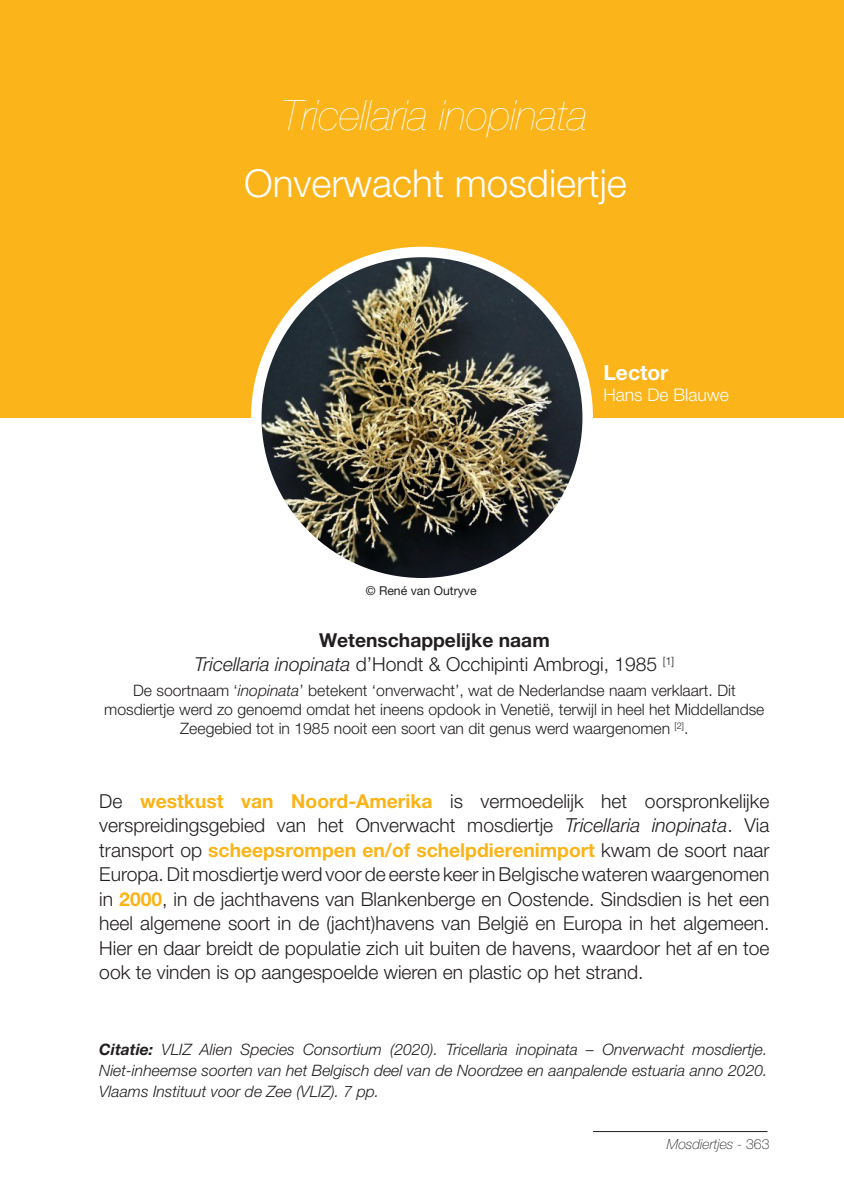
<style>
.page{position:relative;width:844px;height:1191px;background:#fff}
.page>*{position:absolute;margin:0;border:0;box-sizing:border-box;transform-origin:0 0}
.t1{font:italic 200 42px "Helvetica Neue LT Pro";color:#fff}
.t2{font:300 38.5px "Helvetica Neue LT Pro";color:#fff}
.t3{font:700 21px "Helvetica Neue LT Pro";color:#fff}
.t4{font:300 19.25px/24.5px "Helvetica Neue LT Pro";color:#231f20;text-align:justify}
.t5{font:700 19.25px "Helvetica Neue LT Pro";color:#231f20}
.t6{font:300 17.5px "Helvetica Neue LT Pro";color:#fff}
.t7{font:300 15.75px/19.2px "Helvetica Neue LT Pro";color:#231f20;text-align:center}
.t8{font:italic 300 15.75px/21px "Helvetica Neue LT Pro";color:#231f20;text-align:justify}
.t9{font:italic 100 14px "Helvetica Neue LT Pro";color:#231f20}
.t10{font:12.25px "Helvetica Neue LT Pro";color:#231f20}
.s1{font-style:italic}
.s2{font-weight:700;color:#fbb417}
.s3{font-weight:700}
.s4{font-style:normal}
</style>
<div class="page">
<div style="left:0;top:0;width:843px;height:417px;background:#fbb419"></div>
<hr style="left:592px;top:1131px;width:175px;height:1px;background:#231f20">
<img style="left:257px;top:252px;width:330px;height:325px">
<div style="left:251px;top:247px;width:341px;height:341px;border:10px solid #fff;border-radius:50%"></div>
<p class="t1" style="left:281px;top:91px;width:308px">Tricellaria inopinata</p>
<p class="t2" style="left:244px;top:160px;width:384px">Onverwacht mosdiertje</p>
<p class="t10" style="left:366px;top:583px;width:112px">© René van Outryve</p>
<p class="t3" style="left:603px;top:359px;width:66px">Lector</p>
<p class="t6" style="left:603px;top:384px;width:127px">Hans De Blauwe</p>
<p class="t5" style="left:319px;top:628px;width:232px">Wetenschappelijke naam</p>
<p class="t4" style="left:194px;top:651px;width:481px"><span class="s1">Tricellaria inopinata</span> d’Hondt &amp; Occhipinti Ambrogi, 1985 <sup>[1]</sup></p>
<p class="t7" style="left:104px;top:680px;width:661px">De soortnaam ‘<span class="s1">inopinata</span>’ betekent ‘onverwacht’, wat de Nederlandse naam verklaart. Dit mosdiertje werd zo genoemd omdat het ineens opdook in Venetië, terwijl in heel het Middellandse<br>Zeegebied tot in 1985 nooit een soort van dit genus werd waargenomen <sup>[2]</sup>.</p>
<p class="t4" style="left:99px;top:788px;width:671px">De <span class="s2">westkust van Noord-Amerika</span> is vermoedelijk het oorspronkelijke verspreidingsgebied van het Onverwacht mosdiertje <span class="s1">Tricellaria inopinata</span>. Via transport op <span class="s2">scheepsrompen en/of schelpdierenimport</span> kwam de soort naar Europa. Dit mosdiertje werd voor de eerste keer in Belgische wateren waargenomen in <span class="s2">2000</span>, in de jachthavens van Blankenberge en Oostende. Sindsdien is het een heel algemene soort in de (jacht)havens van België en Europa in het algemeen.<br>Hier en daar breidt de populatie zich uit buiten de havens, waardoor het af en toe ook te vinden is op aangespoelde wieren en plastic op het strand.</p>
<p class="t8" style="left:99px;top:1039px;width:669px"><span class="s3">Citatie:</span> VLIZ Alien Species Consortium (2020). Tricellaria inopinata – Onverwacht mosdiertje.<br>Niet-inheemse soorten van het Belgisch deel van de Noordzee en aanpalende estuaria anno 2020.<br>Vlaams Instituut voor de Zee (VLIZ). 7 pp.</p>
<p class="t9" style="left:666px;top:1136px;width:104px">Mosdiertjes <span class="s4">- 363</span></p>
</div>
